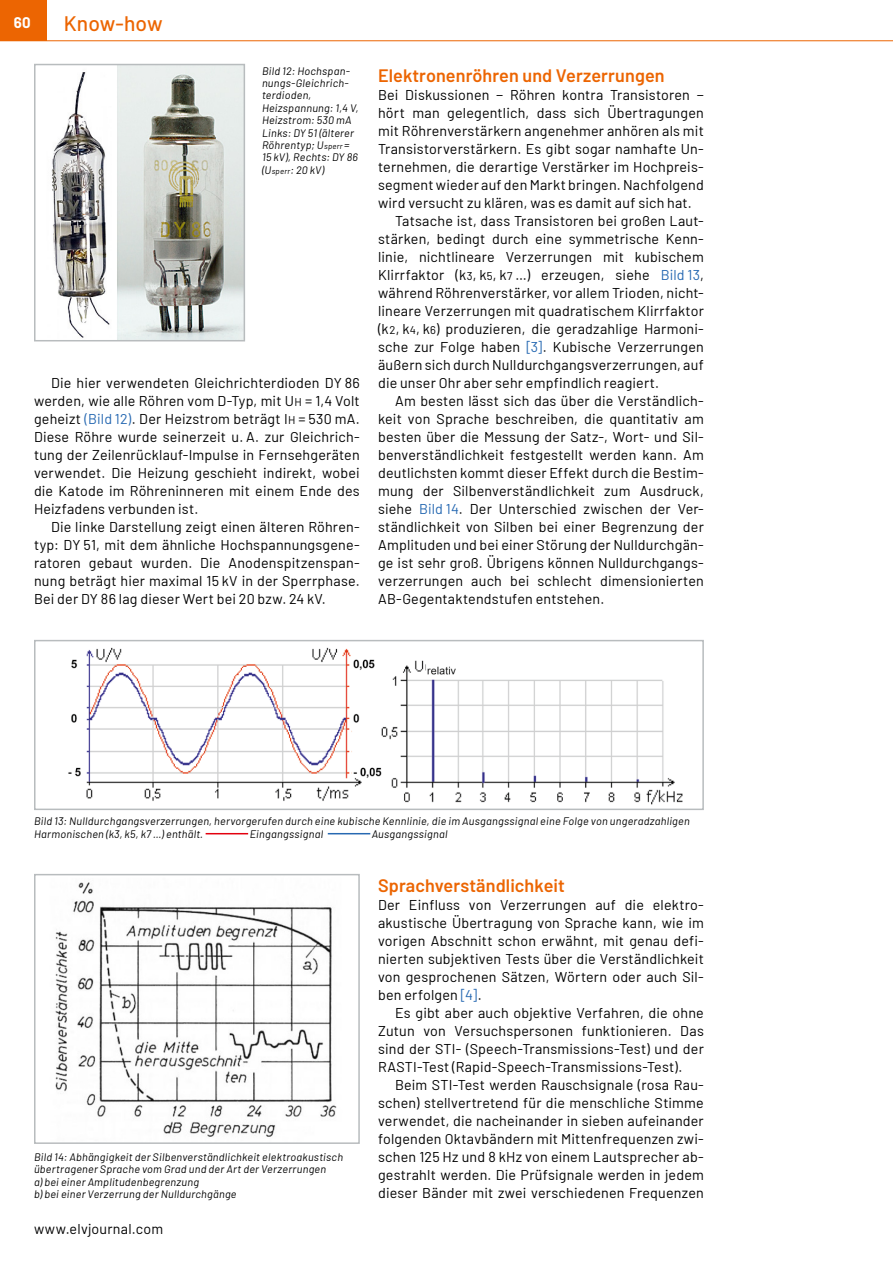
<style>
.page{position:relative;width:893px;height:1263px;background:#fff}
.page>*{position:absolute;margin:0;border:0;box-sizing:border-box;transform-origin:0 0}
.t1{font:500 21px "Barlow";color:#ec6502}
.ZZ{font:600 18px "Barlow";letter-spacing:.005em;color:#ec6502}
.t2{font:700 15px "Barlow";color:#fff}
.Fließtext_Neue_Zeile{font:14.25px/18px "Barlow";letter-spacing:.015em;color:#000;text-align:justify}
.Fließtext_Neuer_Absa{font:14.25px/18px "Barlow";letter-spacing:.015em;color:#000;text-align:justify}
.Bildunterschrift{font:italic 10.8px/12.3px "Barlow";letter-spacing:.025em;color:#000}
.s1{font-size:7.8px}
.s2{font-size:11.25px}
.s3{color:#2769b2}
</style>
<div class="page">
<div style="left:0;top:0;width:47px;height:40px;background:#ec6502"></div>
<hr style="left:0;top:40px;width:893px;height:1px;background:#ec6502">
<img style="left:51px;top:67px;width:191px;height:271px">
<div style="left:34px;top:64px;width:211px;height:277px;border:2px solid #b8bcbe"></div>
<hr style="left:206px;top:833px;width:42px;height:1px;background:#e3000f">
<hr style="left:328px;top:833px;width:42px;height:1px;background:#2769b2">
<img style="left:68px;top:647px;width:615px;height:158px">
<div style="left:34px;top:640px;width:670px;height:170px;border:2px solid #b8bcbe"></div>
<img style="left:55px;top:882px;width:282px;height:255px">
<div style="left:34px;top:874px;width:326px;height:270px;border:2px solid #b8bcbe"></div>
<p class="t2" style="left:14px;top:11px;width:18px">60</p>
<h1 class="t1" style="left:64px;top:8px;width:100px">Know-how</h1>
<p class="Bildunterschrift" style="left:262px;top:64px;width:89px">Bild 12: Hochspan&shy;nungs-Gleichrich&shy;terdioden,</p>
<p class="Bildunterschrift" style="left:262px;top:101px;width:98px">Heizspannung: 1,4 V,</p>
<p class="Bildunterschrift" style="left:262px;top:113px;width:91px">Heizstrom: 530 mA</p>
<p class="Bildunterschrift" style="left:262px;top:126px;width:97px">Links: DY 51 (älterer<br>Röhrentyp; U<span class="s1">sperr</span> =<br>15 kV), Rechts: DY 86 (U<span class="s1">sperr</span>: 20 kV)</p>
<p class="Fließtext_Neue_Zeile" style="left:34px;top:373px;width:327px;text-indent:17px">Die hier verwendeten Gleichrichterdioden DY 86 werden, wie alle Röhren vom D-Typ, mit U<span class="s2">H</span> = 1,4 Volt geheizt <span class="s3">(Bild 12)</span>. Der Heizstrom beträgt I<span class="s2">H</span> = 530 mA.<br>Diese Röhre wurde seinerzeit u. A. zur Gleichrich&shy;tung der Zeilenrücklauf-Impulse in Fernsehgeräten verwendet. Die Heizung geschieht indirekt, wobei die Katode im Röhreninneren mit einem Ende des Heizfadens verbunden ist.</p>
<p class="Fließtext_Neue_Zeile" style="left:34px;top:517px;width:327px;text-indent:17px">Die linke Darstellung zeigt einen älteren Röhren&shy;typ: DY 51, mit dem ähnliche Hochspannungsgene&shy;ratoren gebaut wurden. Die Anodenspitzenspan&shy;nung beträgt hier maximal 15 kV in der Sperrphase.<br>Bei der DY 86 lag dieser Wert bei 20 bzw. 24 kV.</p>
<p class="ZZ" style="left:378px;top:62px;width:288px">Elektronenröhren und Verzerrungen</p>
<p class="Fließtext_Neuer_Absa" style="left:378px;top:85px;width:327px">Bei Diskussionen − Röhren kontra Transistoren − hört man gelegentlich, dass sich Übertragungen mit Röhrenverstärkern angenehmer anhören als mit Transistorverstärkern. Es gibt sogar namhafte Un&shy;ternehmen, die derartige Verstärker im Hochpreis&shy;segment wieder auf den Markt bringen. Nachfolgend wird versucht zu klären, was es damit auf sich hat.</p>
<p class="Fließtext_Neue_Zeile" style="left:378px;top:211px;width:327px;text-indent:17px">Tatsache ist, dass Transistoren bei großen Laut&shy;stärken, bedingt durch eine symmetrische Kenn&shy;linie, nichtlineare Verzerrungen mit kubischem Klirrfaktor (k<span class="s2">3</span>, k<span class="s2">5</span>, k<span class="s2">7</span> …) erzeugen, siehe <span class="s3">Bild 13</span>, während Röhrenverstärker, vor allem Trioden, nicht&shy;lineare Verzerrungen mit quadratischem Klirrfaktor (k<span class="s2">2</span>, k<span class="s2">4</span>, k<span class="s2">6</span>) produzieren, die geradzahlige Harmoni&shy;sche zur Folge haben <span class="s3">[3]</span>. Kubische Verzerrungen äußern sich durch Nulldurchgangsverzerrungen, auf die unser Ohr aber sehr empfindlich reagiert.</p>
<p class="Fließtext_Neue_Zeile" style="left:378px;top:391px;width:327px;text-indent:17px">Am besten lässt sich das über die Verständlich&shy;keit von Sprache beschreiben, die quantitativ am besten über die Messung der Satz-, Wort- und Sil&shy;benverständlichkeit festgestellt werden kann. Am deutlichsten kommt dieser Effekt durch die Bestim&shy;mung der Silbenverständlichkeit zum Ausdruck, siehe <span class="s3">Bild 14</span>. Der Unterschied zwischen der Ver&shy;ständlichkeit von Silben bei einer Begrenzung der Amplituden und bei einer Störung der Nulldurchgän&shy;ge ist sehr groß. Übrigens können Nulldurchgangs&shy;verzerrungen auch bei schlecht dimensionierten AB-Gegentaktendstufen entstehen.</p>
<p class="Bildunterschrift" style="left:34px;top:814px;width:657px">Bild 13: Nulldurchgangsverzerrungen, hervorgerufen durch eine kubische Kennlinie, die im Ausgangssignal eine Folge von ungeradzahligen<br>Harmonischen (k3, k5, k7 …) enthält.</p>
<p class="Bildunterschrift" style="left:250px;top:827px;width:75px">Eingangssignal</p>
<p class="Bildunterschrift" style="left:372px;top:827px;width:77px">Ausgangssignal</p>
<p class="Bildunterschrift" style="left:34px;top:1150px;width:311px">Bild 14: Abhängigkeit der Silbenverständlichkeit elektroakustisch übertragener Sprache vom Grad und der Art der Verzerrungen</p>
<p class="Bildunterschrift" style="left:34px;top:1175px;width:167px">a) bei einer Amplitudenbegrenzung</p>
<p class="Bildunterschrift" style="left:34px;top:1187px;width:204px">b) bei einer Verzerrung der Nulldurchgänge</p>
<p class="Fließtext_Neue_Zeile" style="left:34px;top:1219px;width:131px">www.elvjournal.com</p>
<p class="ZZ" style="left:378px;top:872px;width:188px">Sprachverständlichkeit</p>
<p class="Fließtext_Neuer_Absa" style="left:378px;top:895px;width:327px">Der Einfluss von Verzerrungen auf die elektro&shy;akustische Übertragung von Sprache kann, wie im vorigen Abschnitt schon erwähnt, mit genau defi&shy;nierten subjektiven Tests über die Verständlichkeit von gesprochenen Sätzen, Wörtern oder auch Sil&shy;ben erfolgen <span class="s3">[4]</span>.</p>
<p class="Fließtext_Neue_Zeile" style="left:378px;top:1003px;width:327px;text-indent:17px">Es gibt aber auch objektive Verfahren, die ohne Zutun von Versuchspersonen funktionieren. Das sind der STI- (Speech-Transmissions-Test) und der RASTI-Test (Rapid-Speech-Transmissions-Test).</p>
<p class="Fließtext_Neue_Zeile" style="left:378px;top:1075px;width:327px;text-indent:17px">Beim STI-Test werden Rauschsignale (rosa Rau&shy;schen) stellvertretend für die menschliche Stimme verwendet, die nacheinander in sieben aufeinander folgenden Oktavbändern mit Mittenfrequenzen zwi&shy;schen 125 Hz und 8 kHz von einem Lautsprecher ab&shy;gestrahlt werden. Die Prüfsignale werden in jedem dieser Bänder mit zwei verschiedenen Frequenzen</p>
</div>
